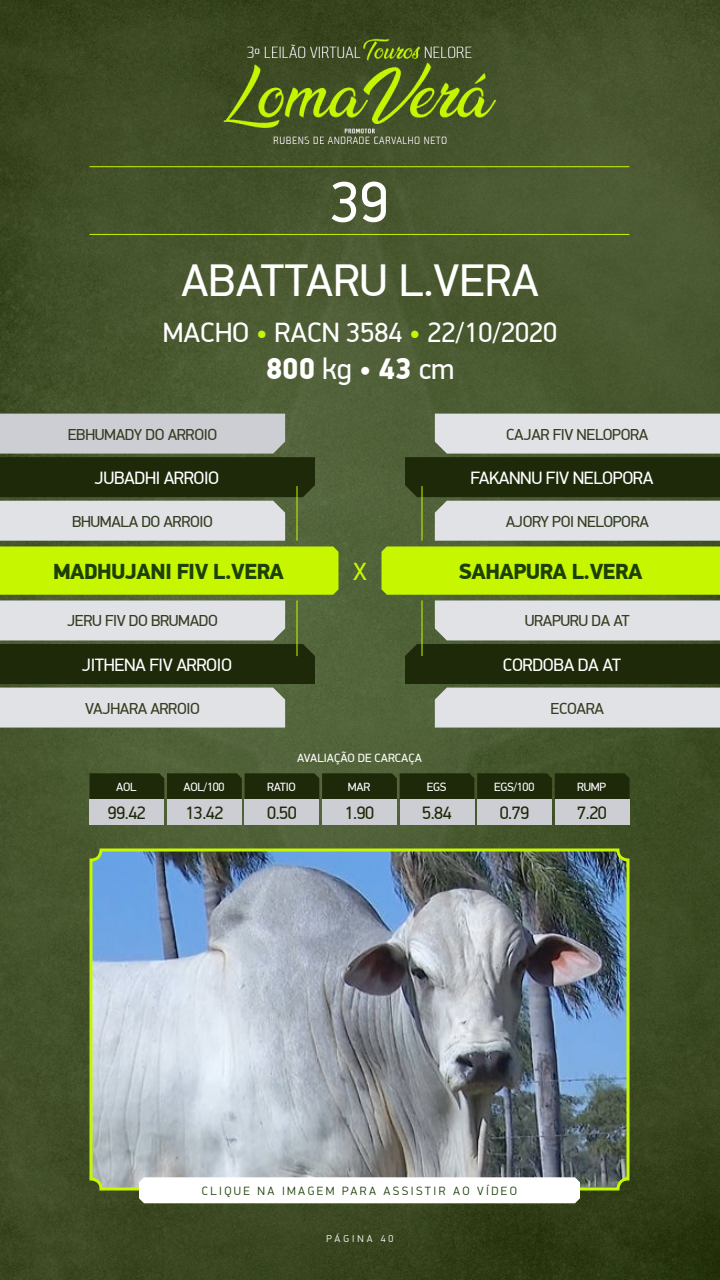
<style>
.page{position:relative;width:720px;height:1280px;background:#fff}
.page>*{position:absolute;margin:0;border:0;box-sizing:border-box;transform-origin:0 0}
.t1{font:58px "PF Din Display Pro";color:#fff}
.t2{font:46px "PF Din Display Pro";color:#fff}
.t3{font:900 30px "PF Din Display Pro";color:#fff}
.t4{font:28px "PF Din Display Pro";color:#fff}
.t5{font:25px "PF Din Display Pro";color:#c6f700}
.t6{font:900 22px "PF Din Display Pro";letter-spacing:-.025em;color:#1d4006}
.t7{font:18px "PF Din Display Pro";letter-spacing:-.025em;color:#fff}
.t8{font:18px "PF Din Display Pro";letter-spacing:-.025em;color:#1d2909}
.t9{font:16px "PF Din Display Pro";letter-spacing:-.025em;color:#343e22}
.t10{font:300 12px "PF Din Display Pro";letter-spacing:.2em;color:#1d4006}
.t11{font:12px "PF Din Display Pro";letter-spacing:-.025em;color:#fff}
.t12{font:12px "PF Din Display Pro";color:#fff}
.t13{font:300 10px "PF Din Display Pro";letter-spacing:.3em;color:#fff}
.s1{color:#c6f700}
.s2{font-weight:400}
</style>
<div class="page">
<img style="left:0;top:0;width:720px;height:1280px">
<img style="left:91px;top:850px;width:537px;height:339px">
<div style="left:90px;top:848px;width:540px;height:342px;border:3px solid #c6f700;border-radius:10px"></div>
<svg style="left:139px;top:1177px;width:441px;height:26px"></svg>
<svg style="left:90px;top:773px;width:539px;height:26px;background:#1f2b0b"></svg>
<div style="left:90px;top:799px;width:74px;height:26px;background:#cdced3"></div>
<div style="left:400px;top:799px;width:74px;height:26px;background:#cdced3"></div>
<div style="left:245px;top:799px;width:74px;height:26px;background:#cdced3"></div>
<div style="left:555px;top:799px;width:75px;height:26px;background:#cdced3"></div>
<div style="left:167px;top:799px;width:75px;height:26px;background:#cdced3"></div>
<div style="left:477px;top:799px;width:75px;height:26px;background:#cdced3"></div>
<div style="left:322px;top:799px;width:75px;height:26px;background:#cdced3"></div>
<svg style="left:0;top:414px;width:339px;height:314px;background:#919f6c"></svg>
<svg style="left:381px;top:414px;width:339px;height:314px;background:#93a16e"></svg>
<hr style="left:296px;top:600px;width:2px;height:56px;background:#c6f700">
<hr style="left:296px;top:486px;width:2px;height:55px;background:#c6f700">
<hr style="left:422px;top:600px;width:1px;height:56px;background:#c6f700">
<hr style="left:422px;top:486px;width:1px;height:55px;background:#c6f700">
<hr style="left:90px;top:234px;width:540px;height:1px;background:#c6f700">
<hr style="left:90px;top:166px;width:540px;height:1px;background:#c6f700">
<p class="t1" style="left:331px;top:168px;width:59px">39</p>
<p class="t2" style="left:181px;top:253px;width:359px">ABATTARU L.VERA</p>
<p class="t4" style="left:163px;top:316px;width:396px">MACHO <span class="s1">•</span> RACN 3584 <span class="s1">•</span> 22/10/2020</p>
<p class="t3" style="left:266px;top:350px;width:190px">800 <span class="s2">kg •</span> 43 <span class="s2">cm</span></p>
<p class="t9" style="left:68px;top:425px;width:151px">EBHUMADY DO ARROIO</p>
<p class="t9" style="left:506px;top:425px;width:144px">CAJAR FIV NELOPORA</p>
<p class="t7" style="left:95px;top:467px;width:126px">JUBADHI ARROIO</p>
<p class="t7" style="left:470px;top:467px;width:185px">FAKANNU FIV NELOPORA</p>
<p class="t9" style="left:72px;top:512px;width:142px">BHUMALA DO ARROIO</p>
<p class="t9" style="left:506px;top:512px;width:145px">AJORY POI NELOPORA</p>
<p class="t6" style="left:53px;top:558px;width:232px">MADHUJANI FIV L.VERA</p>
<p class="t5" style="left:353px;top:557px;width:15px">X</p>
<p class="t6" style="left:458px;top:558px;width:186px">SAHAPURA L.VERA</p>
<p class="t9" style="left:67px;top:612px;width:152px">JERU FIV DO BRUMADO</p>
<p class="t9" style="left:525px;top:612px;width:107px">URAPURU DA AT</p>
<p class="t7" style="left:82px;top:654px;width:152px">JITHENA FIV ARROIO</p>
<p class="t7" style="left:503px;top:654px;width:120px">CORDOBA DA AT</p>
<p class="t9" style="left:85px;top:699px;width:116px">VAJHARA ARROIO</p>
<p class="t9" style="left:551px;top:699px;width:55px">ECOARA</p>
<p class="t12" style="left:297px;top:751px;width:126px">AVALIAÇÃO DE CARCAÇA</p>
<p class="t11" style="left:116px;top:780px;width:22px">AOL</p>
<p class="t11" style="left:184px;top:780px;width:42px">AOL/100</p>
<p class="t11" style="left:267px;top:780px;width:30px">RATIO</p>
<p class="t11" style="left:348px;top:780px;width:24px">MAR</p>
<p class="t11" style="left:427px;top:780px;width:21px">EGS</p>
<p class="t11" style="left:494px;top:780px;width:42px">EGS/100</p>
<p class="t11" style="left:577px;top:780px;width:30px">RUMP</p>
<p class="t8" style="left:108px;top:802px;width:40px">99.42</p>
<p class="t8" style="left:185px;top:802px;width:40px">13.42</p>
<p class="t8" style="left:267px;top:802px;width:31px">0.50</p>
<p class="t8" style="left:345px;top:802px;width:31px">1.90</p>
<p class="t8" style="left:422px;top:802px;width:31px">5.84</p>
<p class="t8" style="left:500px;top:802px;width:31px">0.79</p>
<p class="t8" style="left:577px;top:802px;width:31px">7.20</p>
<p class="t10" style="left:202px;top:1184px;width:317px">CLIQUE NA IMAGEM PARA ASSISTIR AO VÍDEO</p>
<p class="t13" style="left:327px;top:1232px;width:68px">PÁGINA 40</p>
</div>
